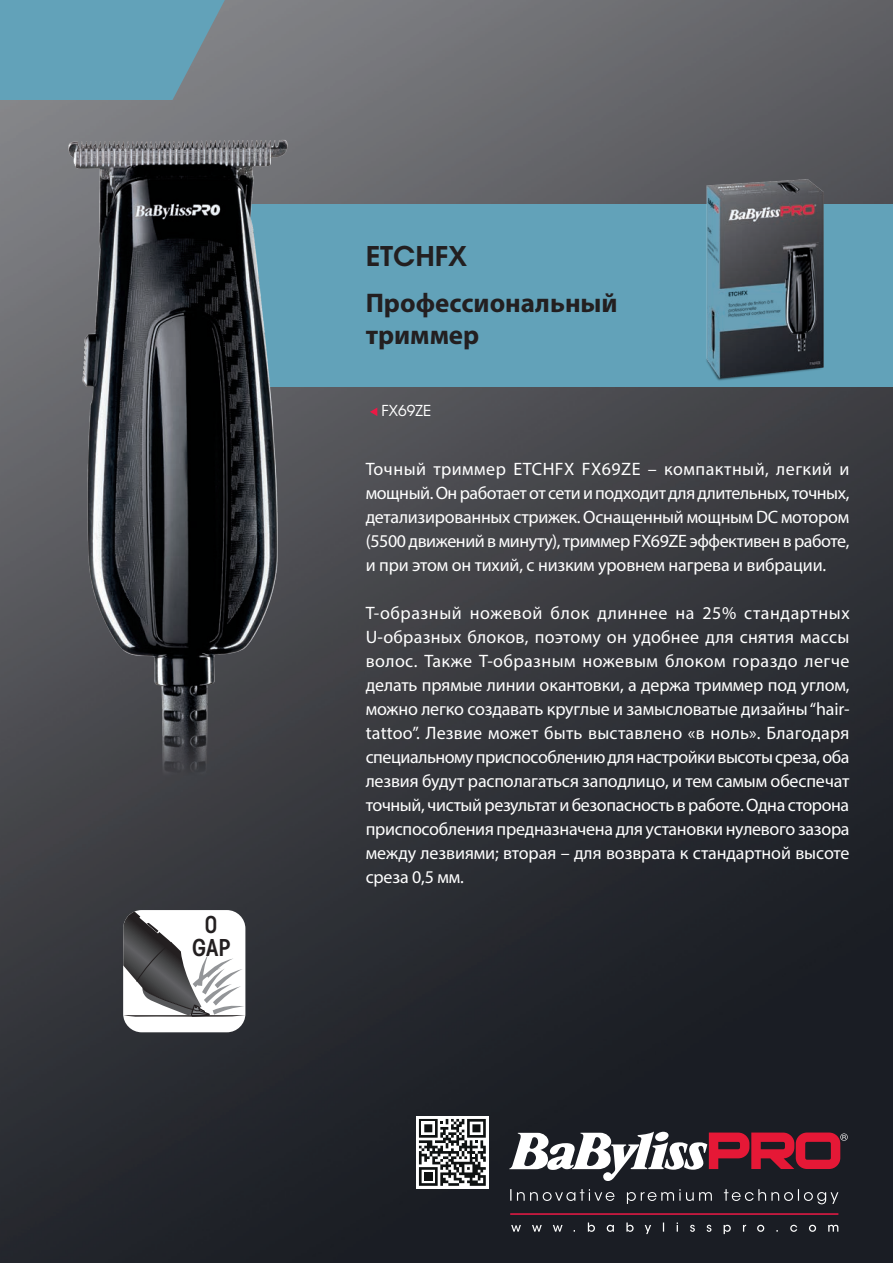
<style>
.page{position:relative;width:893px;height:1263px;background:#fff}
.page>*{position:absolute;margin:0;border:0;box-sizing:border-box;transform-origin:0 0}
.t1{font:700 27px/32.4px "Myriad Pro";color:#231f20}
.t2{font:600 27px "ITC Avant Garde Std";color:#231f20}
.t3{font:600 condensed 22.95px/23px "ITC Avant Garde Std";color:#231f20;text-align:center}
.t4{font:18px/24px "Myriad Pro";letter-spacing:-.01em;color:#fff;text-align:justify}
.t5{font:15px "ITC Avant Garde Std";color:#fff}
</style>
<div class="page">
<img style="left:0;top:0;width:893px;height:1263px">
<div style="left:234px;top:204px;width:659px;height:182px;background:#62a2b9"></div>
<img style="left:691px;top:168px;width:153px;height:232px">
<img style="left:26px;top:107px;width:389px;height:668px">
<svg style="left:0;top:0;width:225px;height:100px;background:#659eb3"></svg>
<svg style="left:370px;top:407px;width:7px;height:9px"></svg>
<div style="left:416px;top:1116px;width:72px;height:72px;background:#fff"></div>
<svg style="left:419px;top:1119px;width:67px;height:67px"></svg>
<svg style="left:509px;top:1131px;width:339px;height:50px"></svg>
<hr style="left:510px;top:1213px;width:328px;height:2px;background:#ec1945">
<svg style="left:511px;top:1222px;width:327px;height:12px;background:#303339"></svg>
<svg style="left:510px;top:1189px;width:328px;height:15px;background:#383b41"></svg>
<div style="left:123px;top:910px;width:122px;height:122px;background:#fff;border-radius:19px"></div>
<svg style="left:123px;top:911px;width:122px;height:110px"></svg>
<p class="t3" style="left:192px;top:913px;width:40px">0<br>GAP</p>
<h1 class="t2" style="left:366px;top:239px;width:103px">ETCHFX</h1>
<h1 class="t1" style="left:366px;top:285px;width:254px">Профессиональный триммер</h1>
<p class="t5" style="left:382px;top:402px;width:51px">FX69ZE</p>
<p class="t4" style="left:366px;top:457px;width:485px">Точный триммер ETCHFX FX69ZE – компактный, легкий и мощный. Он работает от сети и подходит для длительных, точных, детализированных стрижек. Оснащенный мощным DC мотором (5500 движений в минуту), триммер FX69ZE эффективен в работе, и при этом он тихий, с низким уровнем нагрева и вибрации.</p>
<p class="t4" style="left:366px;top:601px;width:485px">Т-образный ножевой блок длиннее на 25% стандартных U-образных блоков, поэтому он удобнее для снятия массы волос. Также Т-образным ножевым блоком гораздо легче делать прямые линии окантовки, a держа триммер под углом, можно легко создавать круглые и замысловатые дизайны “hair&shy;tattoo”. Лезвие может быть выставлено «в ноль». Благодаря специальному приспособлению для настройки высоты среза, оба лезвия будут располагаться заподлицо, и тем самым обеспечат точный, чистый результат и безопасность в работе. Одна сторона приспособления предназначена для установки нулевого зазора между лезвиями; вторая – для возврата к стандартной высоте среза 0,5 мм.</p>
</div>
